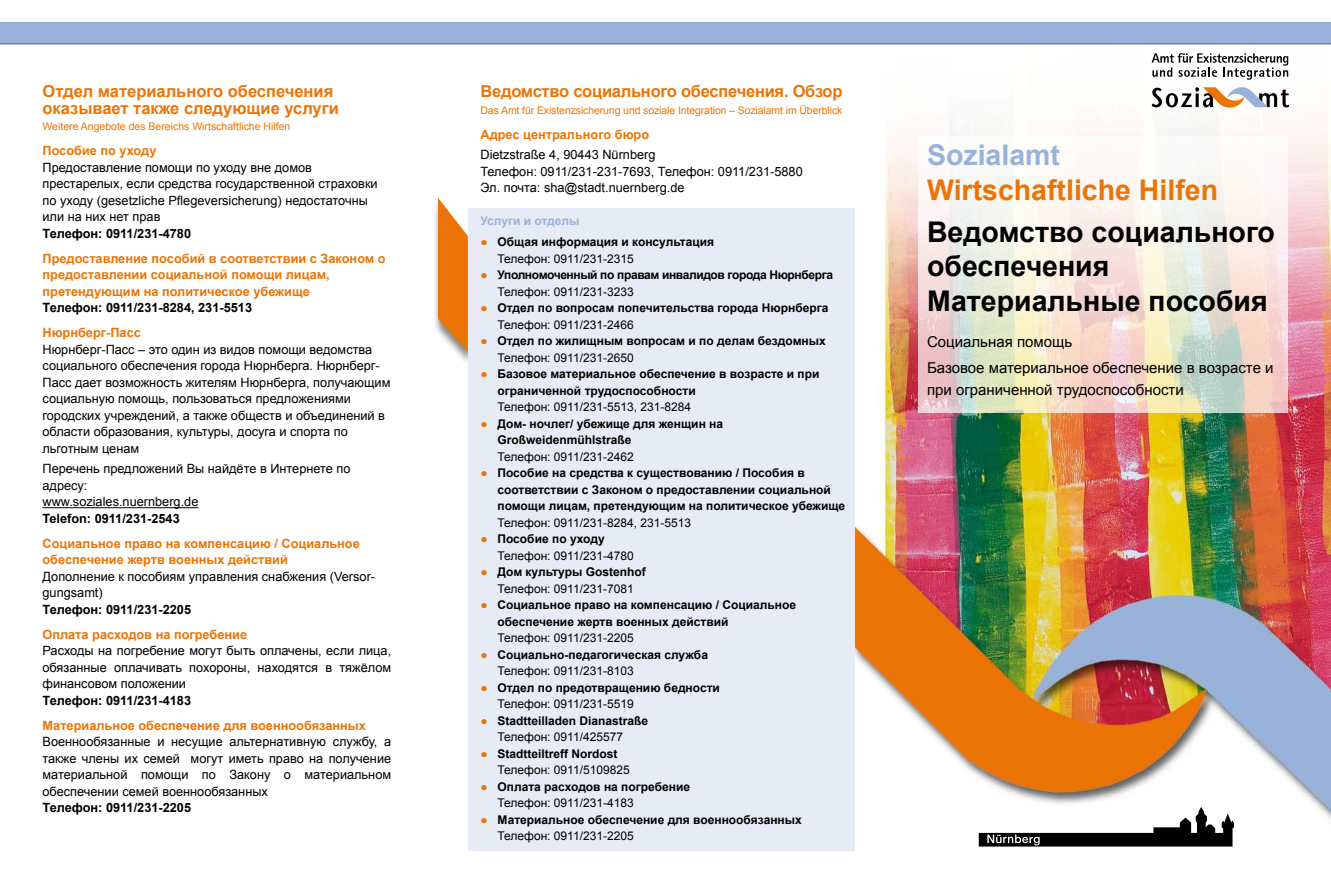
<style>
.page{position:relative;width:1331px;height:893px;background:#fff}
.page>*{position:absolute;margin:0;border:0;box-sizing:border-box;transform-origin:0 0}
.t1{font:700 28.5px/34.2px "Arial";color:#000}
.t2{font:700 28.5px "Arial";color:#ec7405}
.t3{font:700 28.5px "Arial";color:#98b2d9}
.t4{font:700 16.5px/16.5px "Arial";letter-spacing:-.015em;color:#ec7405}
.t5{font:15px/26.5px "Arial";color:#000}
.t6{font:12.75px/16.5px "Arial";color:#000}
.t7{font:700 12.75px/16.5px "Arial";color:#ec7405}
.t8{font:700 12.75px "Arial";color:#000}
.t9{font:700 12px/16.5px "Arial";color:#000}
.t10{font:12px/16.5px "Arial";color:#000}
.t11{font:700 12px/16.5px "Arial";letter-spacing:-.03em;color:#000}
.t12{font:700 12px "Arial";color:#98b2d9}
.t13{font:10.5px "Arial";letter-spacing:-.01em;color:#ec7405}
.s1{color:#ec7405}
.s2{font-weight:400}
.s3{font-weight:700;color:#ec7405}
.s4{font-weight:700}
</style>
<div class="page">
<img style="left:856px;top:56px;width:475px;height:791px">
<svg style="left:1152px;top:87px;width:137px;height:21px"></svg>
<svg style="left:1151px;top:53px;width:137px;height:27px"></svg>
<svg style="left:979px;top:807px;width:255px;height:39px"></svg>
<div style="left:432px;top:199px;width:44px;height:166px;background:#000;opacity:.5"></div>
<svg style="left:438px;top:198px;width:30px;height:154px"></svg>
<hr style="left:43px;top:507px;width:155px;height:1px;background:#000">
<svg style="left:918px;top:136px;width:370px;height:276px"></svg>
<div style="left:0;top:23px;width:1331px;height:22px;background:#858585"></div>
<div style="left:0;top:22px;width:1331px;height:21px;background:#98b2d9"></div>
<div style="left:468px;top:208px;width:387px;height:642px;background:#e7ebf6"></div>
<p class="t4" style="left:43px;top:84px;width:298px">Отдел материального обеспечения оказывает также следующие услуги</p>
<p class="t13" style="left:43px;top:119px;width:249px">Weitere Angebote des Bereichs Wirtschaftliche Hilfen</p>
<p class="t7" style="left:43px;top:143px;width:116px">Пособие по уходу</p>
<p class="t6" style="left:43px;top:159px;width:337px">Предоставление помощи по уходу вне домов престарелых, если средства государственной страховки по уходу (gesetzliche Pflegeversicherung) недостаточны или на них нет прав</p>
<p class="t8" style="left:43px;top:225px;width:150px">Телефон: 0911/231-4780</p>
<p class="t7" style="left:43px;top:250px;width:345px">Предоставление пособий в соответствии с Законом о предоставлении социальной помощи лицам, претендующим на политическое убежище</p>
<p class="t8" style="left:43px;top:299px;width:211px">Телефон: 0911/231-8284, 231-5513</p>
<p class="t7" style="left:43px;top:325px;width:100px">Нюрнберг-Пасс</p>
<p class="t6" style="left:43px;top:341px;width:349px">Нюрнберг-Пасс – это один из видов помощи ведомства социального обеспечения города Нюрнберга. Нюрнберг-Пасс дает возможность жителям Нюрнберга, получающим социальную помощь, пользоваться предложениями городских учреждений, а также обществ и объединений в области образования, культуры, досуга и спорта по льготным ценам</p>
<p class="t6" style="left:43px;top:461px;width:309px">Перечень предложений Вы найдёте в Интернете по адресу:<br>www.soziales.nuernberg.de</p>
<p class="t8" style="left:43px;top:510px;width:139px">Telefon: 0911/231-2543</p>
<p class="t7" style="left:43px;top:536px;width:319px">Социальное право на компенсацию / Социальное обеспечение жертв военных действий</p>
<p class="t6" style="left:43px;top:568px;width:334px">Дополнение к пособиям управления снабжения (Versor&shy;gungsamt)</p>
<p class="t8" style="left:43px;top:601px;width:150px">Телефон: 0911/231-2205</p>
<p class="t7" style="left:43px;top:626px;width:206px">Оплата расходов на погребение</p>
<p class="t6" style="left:43px;top:643px;width:350px;text-align:justify">Расходы на погребение могут быть оплачены, если лица, обязанные оплачивать похороны, находятся в тяжёлом финансовом положении</p>
<p class="t8" style="left:43px;top:692px;width:150px">Телефон: 0911/231-4183</p>
<p class="t7" style="left:43px;top:717px;width:325px">Материальное обеспечение для военнообязанных</p>
<p class="t6" style="left:43px;top:734px;width:350px;text-align:justify">Военнообязанные и несущие альтернативную службу, а также члены их семей могут иметь право на получение материальной помощи по Закону о материальном обеспечении семей военнообязанных</p>
<p class="t8" style="left:43px;top:799px;width:150px">Телефон: 0911/231-2205</p>
<p class="t4" style="left:480px;top:84px;width:363px">Ведомство социального обеспечения. Обзор</p>
<p class="t13" style="left:480px;top:103px;width:363px">Das Amt für Existenzsicherung und soziale Integration – Sozialamt im Überblick</p>
<p class="t7" style="left:480px;top:126px;width:170px">Адрес центрального бюро</p>
<p class="t6" style="left:480px;top:147px;width:324px">Dietzstraße 4, 90443 Nürnberg<br>Телефон: 0911/231-231-7693, Телефон: 0911/231-5880<br>Эл. почта: sha@stadt.nuernberg.de</p>
<p class="t12" style="left:480px;top:213px;width:100px">Услуги и отделы</p>
<p class="t9" style="left:497px;top:234px;width:218px;text-indent:-17px"><span class="s1">●</span> Общая информация и консультация<br><span class="s2">Телефон: 0911/231-2315</span></p>
<p class="t11" style="left:497px;top:267px;width:337px;text-indent:-17px"><span class="s1">●</span> Уполномоченный по правам инвалидов города Нюрнберга<br><span class="s2">Телефон: 0911/231-3233</span></p>
<p class="t9" style="left:497px;top:300px;width:332px;text-indent:-17px"><span class="s1">●</span> Отдел по вопросам попечительства города Нюрнберга<br><span class="s2">Телефон: 0911/231-2466</span></p>
<p class="t9" style="left:497px;top:333px;width:330px;text-indent:-17px"><span class="s1">●</span> Отдел по жилищным вопросам и по делам бездомных<br><span class="s2">Телефон: 0911/231-2650</span></p>
<p class="t9" style="left:497px;top:366px;width:324px;text-indent:-17px"><span class="s1">●</span> Базовое материальное обеспечение в возрасте и при ограниченной трудоспособности</p>
<p class="t10" style="left:497px;top:399px;width:195px">Телефон: 0911/231-5513, 231-8284</p>
<p class="t9" style="left:497px;top:416px;width:227px;text-indent:-17px"><span class="s1">●</span> Дом- ночлег/ убежище для женщин на<br>Großweidenmühlstraße</p>
<p class="t10" style="left:497px;top:448px;width:138px">Телефон: 0911/231-2462</p>
<p class="t9" style="left:497px;top:465px;width:349px;text-indent:-17px"><span class="s1">●</span> Пособие на средства к существованию / Пособия в соответствии с Законом о предоставлении социальной помощи лицам, претендующим на политическое убежище</p>
<p class="t10" style="left:497px;top:514px;width:195px">Телефон: 0911/231-8284, 231-5513</p>
<p class="t10" style="left:497px;top:531px;width:138px;text-indent:-17px"><span class="s3">●</span> <span class="s4">Пособие по уходу<br></span>Телефон: 0911/231-4780</p>
<p class="t10" style="left:480px;top:564px;width:167px;text-align:center"><span class="s3">●</span> <span class="s4">Дом культуры Gostenhof<br></span>Телефон: 0911/231-7081</p>
<p class="t9" style="left:497px;top:597px;width:300px;text-indent:-17px"><span class="s1">●</span> Социальное право на компенсацию / Социальное обеспечение жертв военных действий</p>
<p class="t10" style="left:497px;top:630px;width:138px">Телефон: 0911/231-2205</p>
<p class="t9" style="left:497px;top:647px;width:212px;text-indent:-17px"><span class="s1">●</span> Социально-педагогическая служба<br><span class="s2">Телефон: 0911/231-8103</span></p>
<p class="t9" style="left:497px;top:680px;width:224px;text-indent:-17px"><span class="s1">●</span> Отдел по предотвращению бедности<br><span class="s2">Телефон: 0911/231-5519</span></p>
<p class="t9" style="left:497px;top:713px;width:152px;text-indent:-17px"><span class="s1">●</span> Stadtteilladen Dianastraße<br><span class="s2">Телефон: 0911/425577</span></p>
<p class="t9" style="left:497px;top:746px;width:134px;text-indent:-17px"><span class="s1">●</span> Stadtteiltreff Nordost<br><span class="s2">Телефон: 0911/5109825</span></p>
<p class="t9" style="left:497px;top:779px;width:194px;text-indent:-17px"><span class="s1">●</span> Оплата расходов на погребение<br><span class="s2">Телефон: 0911/231-4183</span></p>
<p class="t9" style="left:497px;top:812px;width:306px;text-indent:-17px"><span class="s1">●</span> Материальное обеспечение для военнообязанных<br><span class="s2">Телефон: 0911/231-2205</span></p>
<h1 class="t3" style="left:927px;top:137px;width:135px">Sozialamt</h1>
<h1 class="t2" style="left:927px;top:171px;width:293px">Wirtschaftliche Hilfen</h1>
<h1 class="t1" style="left:927px;top:216px;width:349px">Ведомство социального обеспечения<br>Материальные пособия</h1>
<p class="t5" style="left:927px;top:328px;width:348px">Социальная помощь<br>Базовое материальное обеспечение в возрасте и</p>
<p class="t5" style="left:927px;top:376px;width:258px">при ограниченной трудоспособности</p>
</div>
